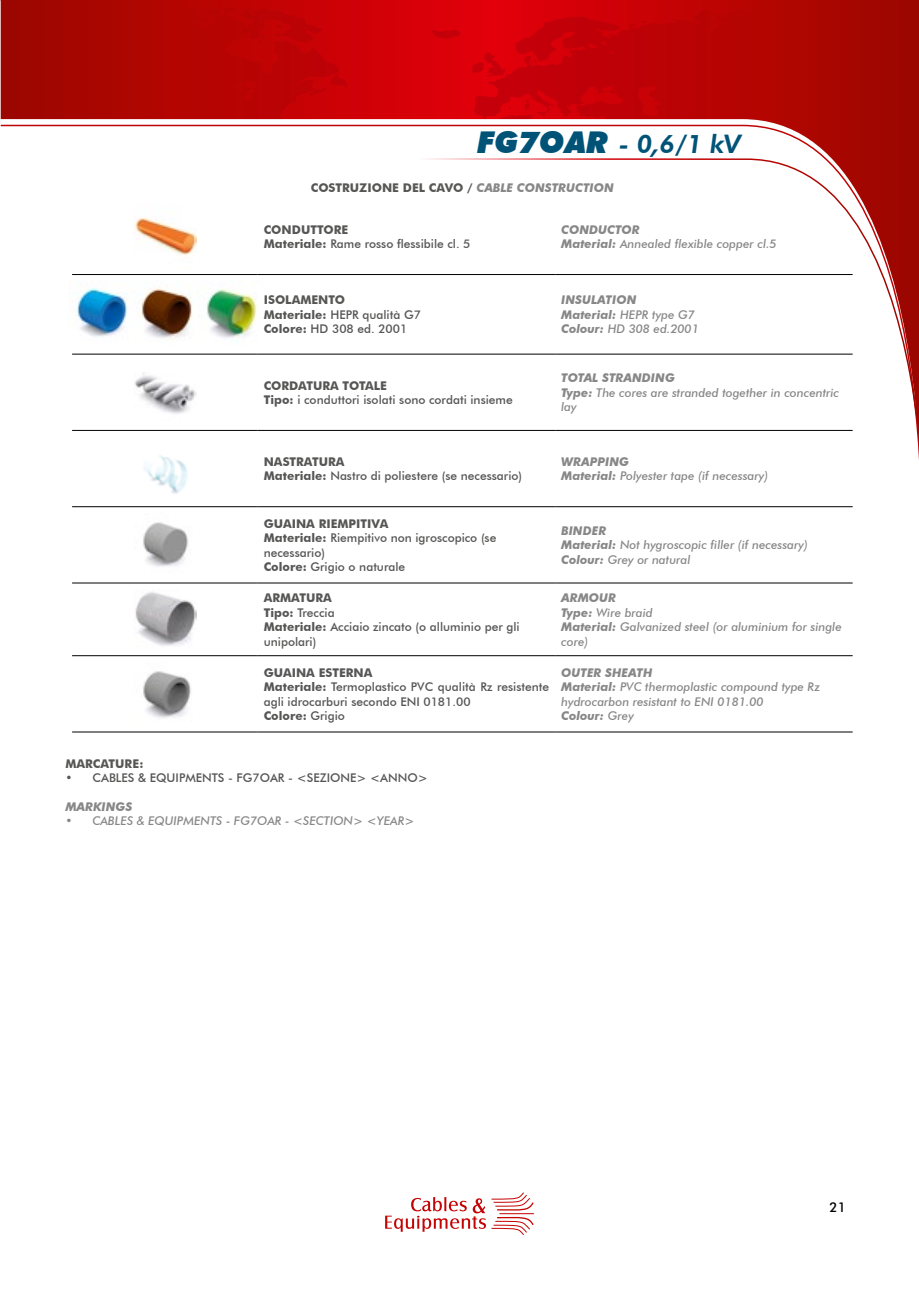
<style>
.page{position:relative;width:919px;height:1289px;background:#fff}
.page>*{position:absolute;margin:0;border:0;box-sizing:border-box;transform-origin:0 0}
.t1{font:italic 800 25.5px "Futura BT";color:#005377}
.t2{font:500 13.5px "Futura BT";color:#000}
.t3{font:500 12px/14.4px "Futura BT";color:#565655}
.t4{font:italic 500 12px/14.4px "Futura BT";color:#868786}
.t5{font:700 12px/14.4px "Futura BT";color:#565655}
.t6{font:italic 700 12px/14.4px "Futura BT";color:#868786}
.s1{font-weight:900;font-size:30px}
.s2{font-style:italic;color:#868786}
.s3{font-weight:700}
.s4{font-weight:500}
</style>
<div class="page">
<svg style="left:14px;top:0;width:904px;height:157px"></svg>
<svg style="left:385px;top:1192px;width:149px;height:43px"></svg>
<svg style="left:72px;top:157px;width:846px;height:427px"></svg>
<hr style="left:72px;top:274px;width:186px;height:1px;background:#000">
<hr style="left:258px;top:274px;width:297px;height:1px;background:#000">
<hr style="left:555px;top:274px;width:297px;height:1px;background:#000">
<hr style="left:72px;top:354px;width:186px;height:1px;background:#000">
<hr style="left:258px;top:354px;width:297px;height:1px;background:#000">
<hr style="left:555px;top:354px;width:297px;height:1px;background:#000">
<hr style="left:72px;top:430px;width:186px;height:1px;background:#000">
<hr style="left:258px;top:430px;width:297px;height:1px;background:#000">
<hr style="left:555px;top:430px;width:297px;height:1px;background:#000">
<hr style="left:72px;top:506px;width:186px;height:1px;background:#000">
<hr style="left:258px;top:506px;width:297px;height:1px;background:#000">
<hr style="left:555px;top:506px;width:297px;height:1px;background:#000">
<hr style="left:72px;top:582px;width:186px;height:1px;background:#000">
<hr style="left:258px;top:582px;width:297px;height:1px;background:#000">
<hr style="left:555px;top:582px;width:297px;height:1px;background:#000">
<hr style="left:72px;top:655px;width:186px;height:1px;background:#000">
<hr style="left:258px;top:655px;width:297px;height:1px;background:#000">
<hr style="left:555px;top:655px;width:297px;height:1px;background:#000">
<hr style="left:72px;top:731px;width:186px;height:1px;background:#000">
<hr style="left:258px;top:731px;width:297px;height:1px;background:#000">
<hr style="left:555px;top:731px;width:297px;height:1px;background:#000">
<img style="left:133px;top:204px;width:64px;height:64px">
<img style="left:72px;top:280px;width:189px;height:65px">
<img style="left:133px;top:360px;width:64px;height:64px">
<img style="left:133px;top:436px;width:64px;height:64px">
<img style="left:133px;top:512px;width:64px;height:65px">
<img style="left:135px;top:592px;width:62px;height:54px">
<img style="left:143px;top:671px;width:48px;height:47px">
<h1 class="t1" style="left:477px;top:128px;width:265px"><span class="s1">FG7OAR</span> - 0,6/1 kV</h1>
<p class="t5" style="left:311px;top:181px;width:304px">COSTRUZIONE DEL CAVO / <span class="s2">CABLE CONSTRUCTION</span></p>
<p class="t3" style="left:264px;top:222px;width:208px"><span class="s3">CONDUTTORE<br>Materiale:</span> Rame rosso flessibile cl. 5</p>
<p class="t4" style="left:561px;top:222px;width:217px"><span class="s3">CONDUCTOR<br>Material:</span> Annealed flexible copper cl.5</p>
<p class="t5" style="left:264px;top:293px;width:159px">ISOLAMENTO<br>Materiale: <span class="s4">HEPR qualità G7<br></span>Colore: <span class="s4">HD 308 ed. 2001</span></p>
<p class="t6" style="left:561px;top:293px;width:139px">INSULATION<br>Material: <span class="s4">HEPR type G7<br></span>Colour: <span class="s4">HD 308 ed.2001</span></p>
<p class="t3" style="left:264px;top:378px;width:250px"><span class="s3">CORDATURA TOTALE<br>Tipo:</span> i conduttori isolati sono cordati insieme</p>
<p class="t4" style="left:561px;top:371px;width:279px"><span class="s3">TOTAL STRANDING<br>Type:</span> The cores are stranded together in concentric lay</p>
<p class="t3" style="left:264px;top:454px;width:260px"><span class="s3">NASTRATURA<br>Materiale:</span> Nastro di poliestere (se necessario)</p>
<p class="t4" style="left:561px;top:454px;width:208px"><span class="s3">WRAPPING<br>Material:</span> Polyester tape (if necessary)</p>
<p class="t3" style="left:264px;top:516px;width:234px"><span class="s3">GUAINA RIEMPITIVA<br>Materiale:</span> Riempitivo non igroscopico (se necessario)<br><span class="s3">Colore:</span> Grigio o naturale</p>
<p class="t4" style="left:561px;top:523px;width:248px"><span class="s3">BINDER<br>Material:</span> Not hygroscopic filler (if necessary)<br><span class="s3">Colour:</span> Grey or natural</p>
<p class="t3" style="left:264px;top:590px;width:257px"><span class="s3">ARMATURA<br>Tipo:</span> Treccia<br><span class="s3">Materiale:</span> Acciaio zincato (o alluminio per gli unipolari)</p>
<p class="t4" style="left:561px;top:590px;width:282px"><span class="s3">ARMOUR<br>Type:</span> Wire braid<br><span class="s3">Material:</span> Galvanized steel (or aluminium for single core)</p>
<p class="t3" style="left:264px;top:665px;width:287px"><span class="s3">GUAINA ESTERNA<br>Materiale:</span> Termoplastico PVC qualità Rz resistente agli idrocarburi secondo ENI 0181.00<br><span class="s3">Colore:</span> Grigio</p>
<p class="t4" style="left:561px;top:665px;width:260px"><span class="s3">OUTER SHEATH<br>Material:</span> PVC thermoplastic compound type Rz hydrocarbon resistant to ENI 0181.00<br><span class="s3">Colour:</span> Grey</p>
<p class="t5" style="left:65px;top:756px;width:80px">MARCATURE:</p>
<p class="t3" style="left:65px;top:770px;width:364px">• CABLES &amp; EQUIPMENTS - FG7OAR - &lt;SEZIONE&gt; &lt;ANNO&gt;</p>
<p class="t6" style="left:65px;top:799px;width:68px">MARKINGS</p>
<p class="t4" style="left:65px;top:813px;width:350px">• CABLES &amp; EQUIPMENTS - FG7OAR - &lt;SECTION&gt; &lt;YEAR&gt;</p>
<p class="t2" style="left:829px;top:1198px;width:18px">21</p>
</div>
